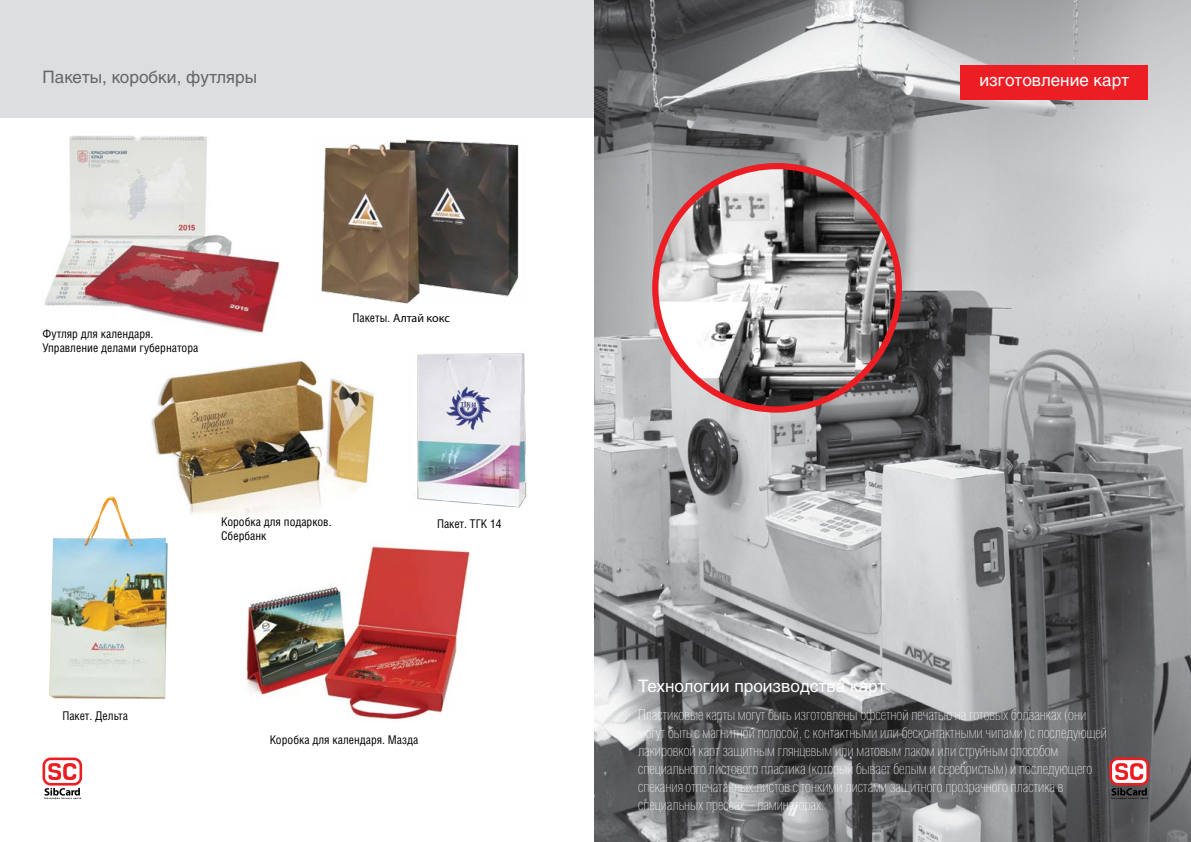
<style>
.page{position:relative;width:1191px;height:842px;background:#fff}
.page>*{position:absolute;margin:0;border:0;box-sizing:border-box;transform-origin:0 0}
.t1{font:17px "Helios C";color:#fff}
.t2{font:17px "Helios C";color:#656669}
.t3{font:100 15px/18px "Helios Cond";color:#fff}
.t4{font:12px/14.4px "Helios Cond C";color:#000}
.t5{font:12px "Myriad Pro";letter-spacing:-.005em;color:#000}
.s1{font-family:"Helios Cond C"}
</style>
<div class="page">
<img style="left:151px;top:360px;width:225px;height:156px">
<svg style="left:43px;top:757px;width:39px;height:42px"></svg>
<div style="left:0;top:0;width:595px;height:118px;background:#dddedf"></div>
<img style="left:44px;top:135px;width:236px;height:199px">
<img style="left:321px;top:139px;width:198px;height:165px">
<img style="left:49px;top:497px;width:119px;height:202px">
<img style="left:246px;top:546px;width:224px;height:174px">
<img style="left:594px;top:0;width:597px;height:842px">
<img style="left:655px;top:166px;width:244px;height:244px;border-radius:122px">
<div style="left:652px;top:163px;width:250px;height:250px;border:6px solid #ed1d24;border-radius:50%"></div>
<div style="left:960px;top:65px;width:187px;height:34px;background:#ed1d24"></div>
<svg style="left:1109px;top:757px;width:40px;height:42px"></svg>
<img style="left:417px;top:353px;width:110px;height:155px">
<p class="t2" style="left:43px;top:67px;width:216px">Пакеты, коробки, футляры</p>
<p class="t4" style="left:43px;top:326px;width:157px">Футляр для календаря.<br>Управление делами губернатора</p>
<p class="t5" style="left:352px;top:311px;width:99px"><span class="s1">Пакеты.</span> Алтай кокс</p>
<p class="t4" style="left:221px;top:514px;width:112px">Коробка для подарков.<br>Сбербанк</p>
<p class="t4" style="left:437px;top:516px;width:66px">Пакет. ТГК 14</p>
<p class="t4" style="left:62px;top:708px;width:67px">Пакет. Дельта</p>
<p class="t4" style="left:270px;top:732px;width:150px">Коробка для календаря. Мазда</p>
<p class="t1" style="left:979px;top:70px;width:151px">изготовление карт</p>
<p class="t1" style="left:638px;top:676px;width:249px">Технологии производства карт</p>
<p class="t3" style="left:638px;top:705px;width:470px">Пластиковые карты могут быть изготовлены офсетной печатью на готовых болванках (они могут быть с магнитной полосой, с контактными или бесконтактными чипами) с последующей лакировкой карт защитным глянцевым или матовым лаком или струйным способом специального листового пластика (который бывает белым и серебристым) и последующего спекания отпечатанных листов с тонкими листами защитного прозрачного пластика в специальных прессах – ламинаторах.</p>
</div>
